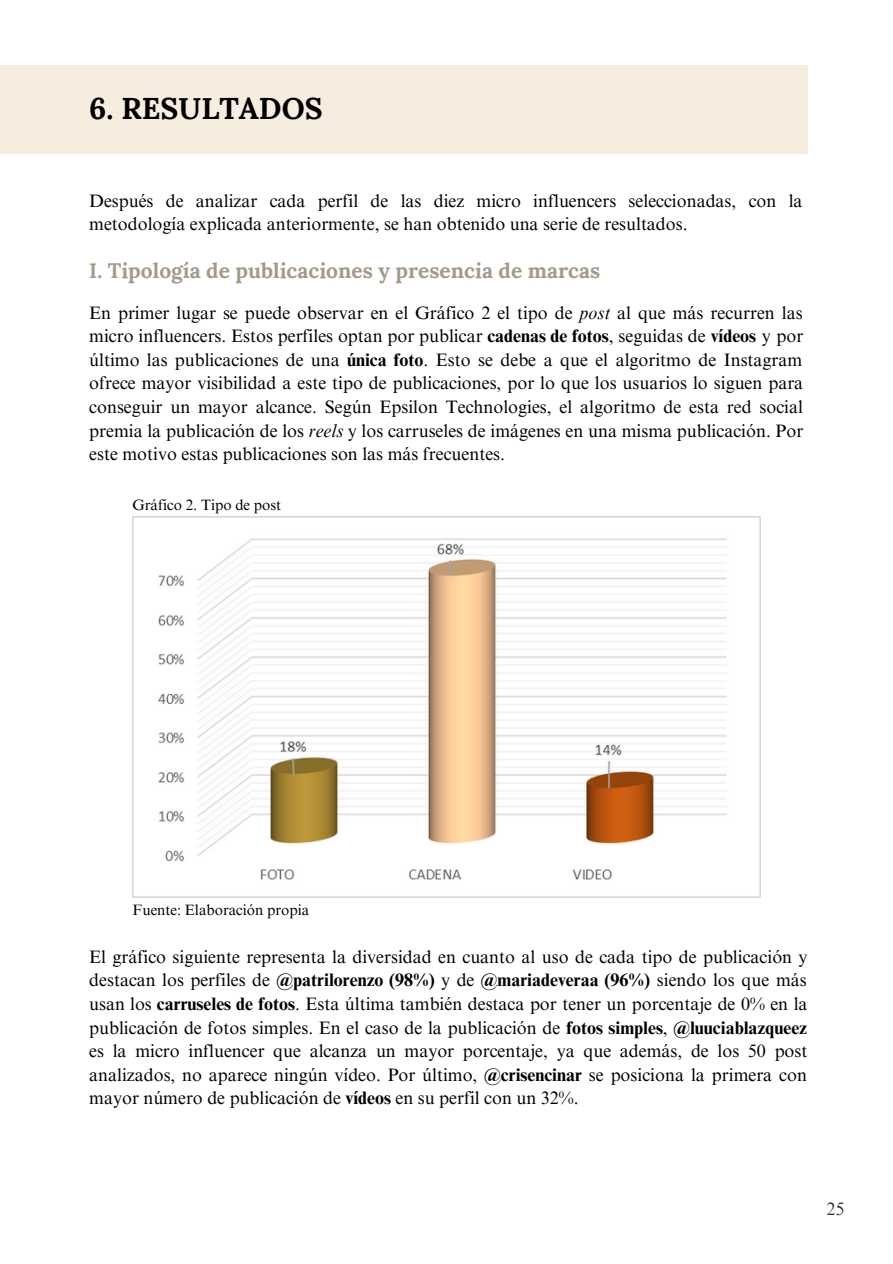
<style>
.page{position:relative;width:893px;height:1264px;background:#fff}
.page>*{position:absolute;margin:0;border:0;box-sizing:border-box;transform-origin:0 0}
.t1{font:700 30px "Lora";color:#000}
.t2{font:700 21px "Lora";color:#a49a8b}
.t3{font:18px/23.5px "Times NRMT Pro";color:#000;text-align:justify}
.t4{font:18px "Times NRMT Pro";color:#373737}
.t5{font:15px "Times NRMT Pro";color:#000}
.s1{font-style:italic}
.s2{font-weight:700}
</style>
<div class="page">
<div style="left:0;top:65px;width:807px;height:89px;background:#f7edde"></div>
<img style="left:132px;top:516px;width:628px;height:381px">
<p class="t1" style="left:89px;top:89px;width:235px">6. RESULTADOS</p>
<p class="t3" style="left:89px;top:191px;width:714px">Después de analizar cada perfil de las diez micro influencers seleccionadas, con la metodología explicada anteriormente, se han obtenido una serie de resultados.</p>
<p class="t2" style="left:89px;top:257px;width:512px">I. Tipología de publicaciones y presencia de marcas</p>
<p class="t3" style="left:89px;top:303px;width:715px">En primer lugar se puede observar en el Gráfico 2 el tipo de <span class="s1">post</span> al que más recurren las micro influencers. Estos perfiles optan por publicar <span class="s2">cadenas de fotos</span>, seguidas de <span class="s2">vídeos</span> y por último las publicaciones de una <span class="s2">única foto</span>. Esto se debe a que el algoritmo de Instagram ofrece mayor visibilidad a este tipo de publicaciones, por lo que los usuarios lo siguen para conseguir un mayor alcance. Según Epsilon Technologies, el algoritmo de esta red social premia la publicación de los <span class="s1">reels</span> y los carruseles de imágenes en una misma publicación. Por este motivo estas publicaciones son las más frecuentes.</p>
<p class="t5" style="left:132px;top:499px;width:150px">Gráfico 2. Tipo de post</p>
<p class="t5" style="left:132px;top:904px;width:178px">Fuente: Elaboración propia</p>
<p class="t3" style="left:89px;top:947px;width:719px">El gráfico siguiente representa la diversidad en cuanto al uso de cada tipo de publicación y destacan los perfiles de <span class="s2">@patrilorenzo (98%)</span> y de <span class="s2">@mariadeveraa (96%)</span> siendo los que más usan los <span class="s2">carruseles de fotos</span>. Esta última también destaca por tener un porcentaje de 0% en la publicación de fotos simples. En el caso de la publicación de <span class="s2">fotos simples</span>, <span class="s2">@luuciablazqueez </span>es la micro influencer que alcanza un mayor porcentaje, ya que además, de los 50 post analizados, no aparece ningún vídeo. Por último, <span class="s2">@crisencinar</span> se posiciona la primera con mayor número de publicación de <span class="s2">vídeos</span> en su perfil con un 32%.</p>
<p class="t4" style="left:826px;top:1201px;width:19px">25</p>
</div>
